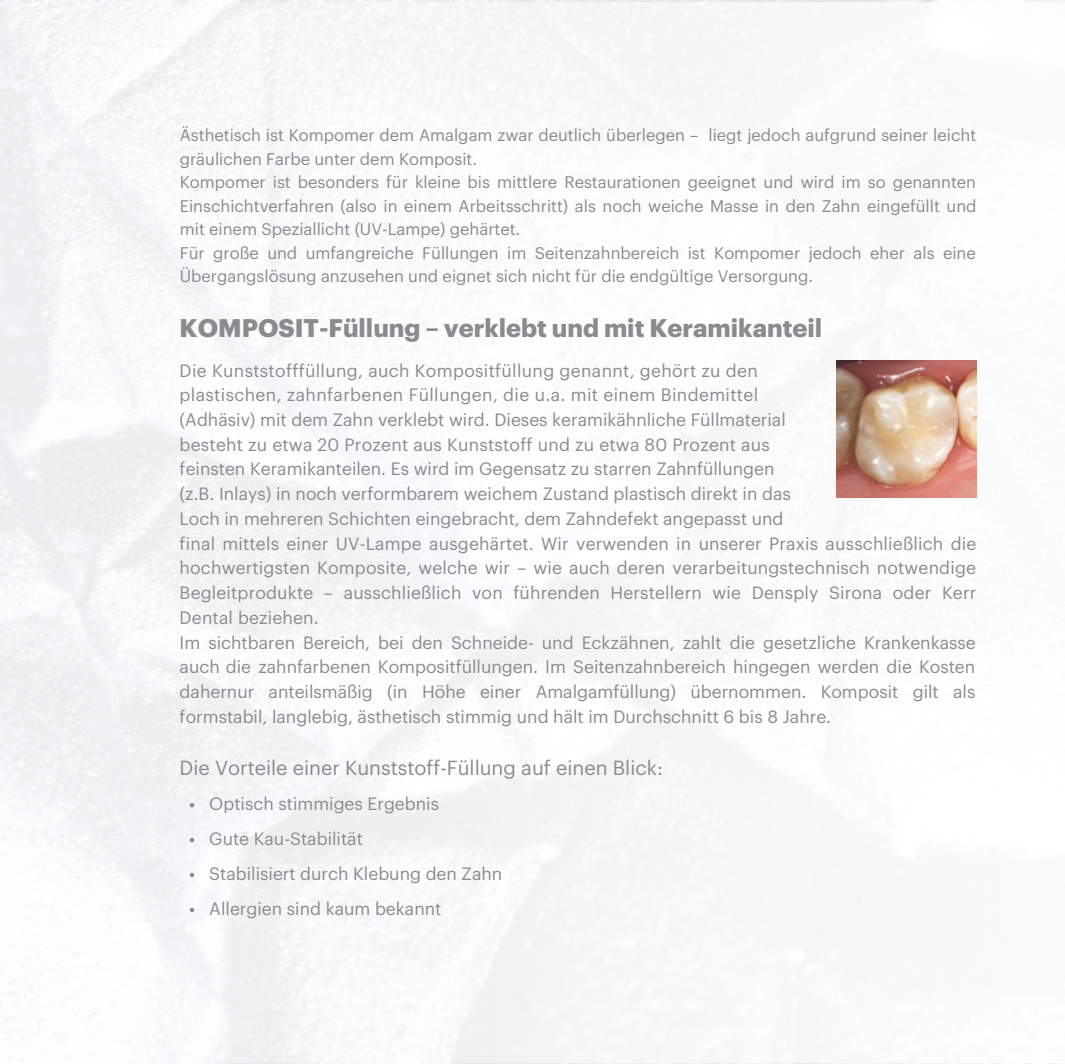
<style>
.page{position:relative;width:1065px;height:1064px;background:#fff}
.page>*{position:absolute;margin:0;border:0;box-sizing:border-box;transform-origin:0 0}
.t1{font:700 25px "Graphik";color:#8b8a8d}
.t2{font:20px "Graphik";color:#8b8a8d}
.t3{font:17.5px/24.8px "Graphik";color:#8b8a8d}
.t4{font:16.5px/23.5px "Graphik";color:#8b8a8d}
</style>
<div class="page">
<img style="left:0;top:2px;width:977px;height:1060px">
<svg style="left:190px;top:802px;width:4px;height:5px"></svg>
<svg style="left:190px;top:837px;width:4px;height:5px"></svg>
<svg style="left:190px;top:872px;width:4px;height:4px"></svg>
<svg style="left:190px;top:907px;width:4px;height:4px"></svg>
<img style="left:836px;top:360px;width:140px;height:137px">
<p class="t4" style="left:180px;top:124px;width:798px">Ästhetisch ist Kompomer dem Amalgam zwar deutlich überlegen – liegt jedoch aufgrund seiner leicht gräulichen Farbe unter dem Komposit.<br>Kompomer ist besonders für kleine bis mittlere Restaurationen geeignet und wird im so genannten Einschichtverfahren (also in einem Arbeitsschritt) als noch weiche Masse in den Zahn eingefüllt und mit einem Speziallicht (UV-Lampe) gehärtet.<br>Für große und umfangreiche Füllungen im Seitenzahnbereich ist Kompomer jedoch eher als eine Übergangslösung anzusehen und eignet sich nicht für die endgültige Versorgung.</p>
<h1 class="t1" style="left:180px;top:316px;width:644px">KOMPOSIT-Füllung – verklebt und mit Keramikanteil</h1>
<p class="t3" style="left:180px;top:358px;width:798px">Die Kunststofffüllung, auch Kompositfüllung genannt, gehört zu den<br>plastischen, zahnfarbenen Füllungen, die u.a. mit einem Bindemittel<br>(Adhäsiv) mit dem Zahn verklebt wird. Dieses keramikähnliche Füllmaterial<br>besteht zu etwa 20 Prozent aus Kunststoff und zu etwa 80 Prozent aus<br>feinsten Keramikanteilen. Es wird im Gegensatz zu starren Zahnfüllungen<br>(z.B. Inlays) in noch verformbarem weichem Zustand plastisch direkt in das<br>Loch in mehreren Schichten eingebracht, dem Zahndefekt angepasst und<br>final mittels einer UV-Lampe ausgehärtet. Wir verwenden in unserer Praxis ausschließlich die hochwertigsten Komposite, welche wir – wie auch deren verarbeitungstechnisch notwendige Begleitprodukte – ausschließlich von führenden Herstellern wie Densply Sirona oder Kerr Dental beziehen.<br>Im sichtbaren Bereich, bei den Schneide- und Eckzähnen, zahlt die gesetzliche Krankenkasse auch die zahnfarbenen Kompositfüllungen. Im Seitenzahnbereich hingegen werden die Kosten dahernur anteilsmäßig (in Höhe einer Amalgamfüllung) übernommen. Komposit gilt als formstabil, langlebig, ästhetisch stimmig und hält im Durchschnitt 6 bis 8 Jahre.</p>
<p class="t2" style="left:180px;top:758px;width:485px">Die Vorteile einer Kunststoff-Füllung auf einen Blick:</p>
<p class="t3" style="left:209px;top:787px;width:294px;line-height:35px">Optisch stimmiges Ergebnis<br>Gute Kau-Stabilität<br>Stabilisiert durch Klebung den Zahn<br>Allergien sind kaum bekannt</p>
</div>
